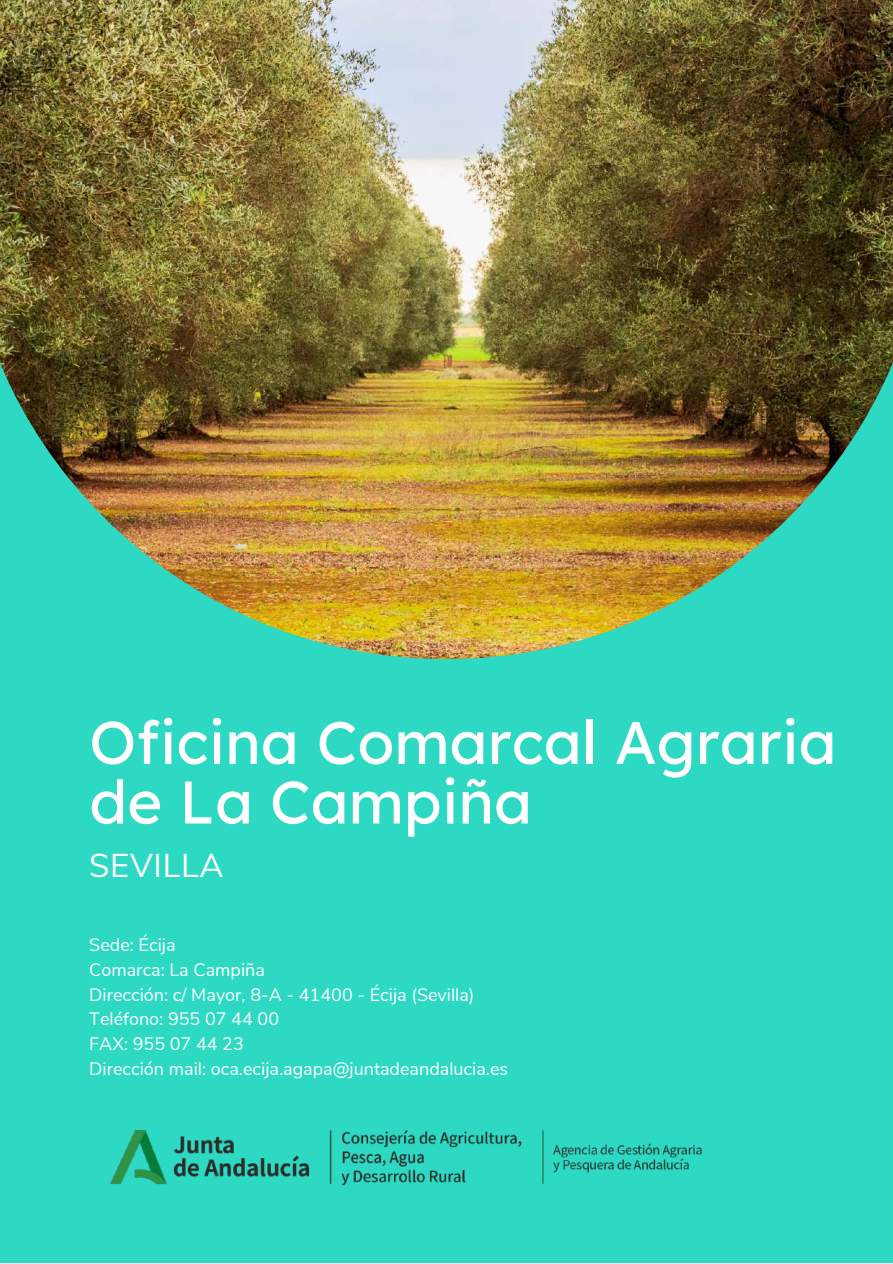
<style>
.page{position:relative;width:893px;height:1264px;background:#fff}
.page>*{position:absolute;margin:0;border:0;box-sizing:border-box;transform-origin:0 0}
.t1{font:60px/59.6px "Lexend Deca";color:#fff}
.t2{font:33px "Nunito Sans";letter-spacing:.02em;color:#fff}
.t3{font:18px/24.8px "Nunito Sans";color:#fff}
</style>
<div class="page">
<div style="left:0;top:0;width:892px;height:1262px;background:#2ed9c3"></div>
<img style="left:0;top:0;width:892px;height:659px">
<img style="left:110px;top:1130px;width:592px;height:56px">
<h1 class="t1" style="left:89px;top:711px;width:748px">Oficina Comarcal Agraria de La Campiña</h1>
<h2 class="t2" style="left:89px;top:843px;width:136px">SEVILLA</h2>
<p class="t3" style="left:89px;top:932px;width:420px">Sede: Écija<br>Comarca: La Campiña<br>Dirección: c/ Mayor, 8-A - 41400 - Écija (Sevilla)<br>Teléfono: 955 07 44 00<br>FAX: 955 07 44 23<br>Dirección mail: oca.ecija.agapa@juntadeandalucia.es</p>
</div>
